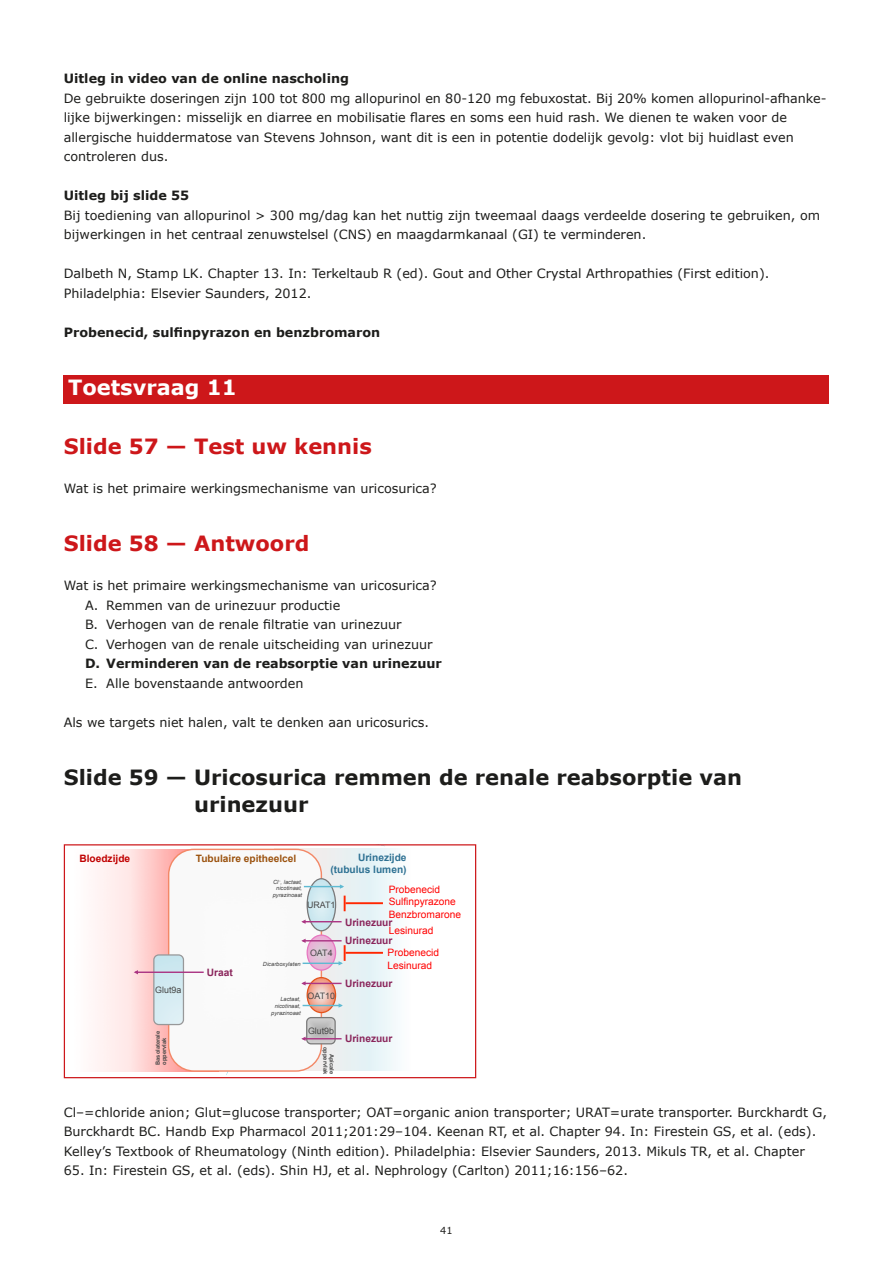
<style>
.page{position:relative;width:893px;height:1263px;background:#fff}
.page>*{position:absolute;margin:0;border:0;box-sizing:border-box;transform-origin:0 0}
.t1{font:700 21px/27px "Verdana";color:#1d1d1b}
.t2{font:700 21px "Verdana";color:#cd171a}
.t3{font:700 21px "Verdana";color:#fff}
.t4{font:12.75px/19.5px "Verdana";color:#1d1d1b}
.t5{font:700 12.75px "Verdana";color:#1d1d1b}
.t6{font:10.2px/12px "Arial";color:#f00}
.t7{font:700 10.2px/18.6px "Arial";color:#8a255b}
.t8{font:700 10.2px/12px "Arial";color:#2e7193;text-align:right}
.t9{font:700 10.2px "Arial";color:#9b520e}
.t10{font:700 10.2px "Arial";color:#c00000}
.t11{font:9.75px "Verdana";color:#1d1d1b}
.t12{font:8.85px "Arial";color:#464646}
.t13{font:italic 5.7px/6.3px "Arial";color:#464646;text-align:center}
.t14{font:700 5.7px/6.3px "Arial";color:#464646;text-align:right}
</style>
<div class="page">
<div style="left:64px;top:375px;width:765px;height:29px;background:#cd171a"></div>
<svg style="left:321px;top:849px;width:75px;height:221px;background:#e9f2f4"></svg>
<img style="left:169px;top:849px;width:152px;height:222px">
<div style="left:168px;top:849px;width:154px;height:223px;border:1px solid #f38867;border-radius:25px"></div>
<img style="left:307px;top:879px;width:29px;height:52px">
<div style="left:307px;top:878px;width:29px;height:53px;border:1px solid #787879;border-radius:50%"></div>
<img style="left:307px;top:935px;width:29px;height:35px">
<div style="left:307px;top:934px;width:29px;height:37px;border:1px solid #e777c1;border-radius:50%"></div>
<img style="left:307px;top:978px;width:29px;height:34px">
<div style="left:307px;top:977px;width:29px;height:36px;border:1px solid #e3541c;border-radius:50%"></div>
<svg style="left:155px;top:956px;width:27px;height:67px;background:#d2eaf1"></svg>
<div style="left:153px;top:954px;width:31px;height:71px;border:1px solid #989899;border-radius:5px"></div>
<hr style="left:303px;top:921px;width:39px;height:1px;background:#ab3684">
<svg style="left:301px;top:919px;width:5px;height:5px"></svg>
<hr style="left:303px;top:940px;width:39px;height:1px;background:#ab3684">
<svg style="left:301px;top:939px;width:5px;height:4px"></svg>
<hr style="left:303px;top:983px;width:39px;height:1px;background:#ab3684">
<svg style="left:301px;top:981px;width:5px;height:4px"></svg>
<hr style="left:135px;top:971px;width:69px;height:2px;background:#ab3684">
<hr style="left:303px;top:962px;width:38px;height:2px;background:#5fbad2">
<hr style="left:303px;top:1005px;width:38px;height:1px;background:#5fbad2">
<svg style="left:339px;top:1003px;width:4px;height:5px"></svg>
<hr style="left:304px;top:886px;width:39px;height:1px;background:#5fbad2">
<svg style="left:340px;top:884px;width:4px;height:5px"></svg>
<img style="left:307px;top:1017px;width:28px;height:27px">
<div style="left:306px;top:1017px;width:30px;height:27px;border:1px solid #797979;border-radius:4px"></div>
<hr style="left:303px;top:1038px;width:39px;height:1px;background:#ab3684">
<svg style="left:301px;top:1036px;width:5px;height:5px"></svg>
<svg style="left:339px;top:945px;width:7px;height:20px"></svg>
<hr style="left:346px;top:952px;width:37px;height:2px;background:#ff2600">
<svg style="left:344px;top:895px;width:2px;height:16px"></svg>
<hr style="left:346px;top:902px;width:37px;height:2px;background:#ff2600">
<div style="left:64px;top:844px;width:412px;height:234px;border:1px solid #cd171a"></div>
<p class="t5" style="left:64px;top:70px;width:287px">Uitleg in video van de online nascholing</p>
<p class="t4" style="left:64px;top:88px;width:764px">De gebruikte doseringen zijn 100 tot 800 mg allopurinol en 80-120 mg febuxostat. Bij 20% komen allopurinol-afhanke&shy;lijke bijwerkingen: misselijk en diarree en mobilisatie flares en soms een huid rash. We dienen te waken voor de allergische huiddermatose van Stevens Johnson, want dit is een in potentie dodelijk gevolg: vlot bij huidlast even controleren dus.</p>
<p class="t5" style="left:64px;top:187px;width:127px">Uitleg bij slide 55</p>
<p class="t4" style="left:64px;top:205px;width:758px">Bij toediening van allopurinol &gt; 300 mg/dag kan het nuttig zijn tweemaal daags verdeelde dosering te gebruiken, om bijwerkingen in het centraal zenuwstelsel (CNS) en maagdarmkanaal (GI) te verminderen.</p>
<p class="t4" style="left:64px;top:264px;width:707px">Dalbeth N, Stamp LK. Chapter 13. In: Terkeltaub R (ed). Gout and Other Crystal Arthropathies (First edition).<br>Philadelphia: Elsevier Saunders, 2012.</p>
<p class="t5" style="left:64px;top:323px;width:318px">Probenecid, sulfinpyrazon en benzbromaron</p>
<h1 class="t3" style="left:68px;top:373px;width:170px">Toetsvraag 11</h1>
<h1 class="t2" style="left:64px;top:431px;width:310px">Slide 57 — Test uw kennis</h1>
<p class="t4" style="left:64px;top:478px;width:374px">Wat is het primaire werkingsmechanisme van uricosurica?</p>
<h1 class="t2" style="left:64px;top:529px;width:247px">Slide 58 — Antwoord</h1>
<p class="t4" style="left:85px;top:576px;width:353px;text-indent:-21px">Wat is het primaire werkingsmechanisme van uricosurica?<br>A. Remmen van de urinezuur productie<br>B. Verhogen van de renale filtratie van urinezuur<br>C. Verhogen van de renale uitscheiding van urinezuur</p>
<p class="t5" style="left:85px;top:655px;width:358px">D. Verminderen van de reabsorptie van urinezuur</p>
<p class="t4" style="left:85px;top:673px;width:220px">E. Alle bovenstaande antwoorden</p>
<p class="t4" style="left:64px;top:712px;width:367px">Als we targets niet halen, valt te denken aan uricosurics.</p>
<h1 class="t1" style="left:194px;top:764px;width:549px;text-indent:-130px">Slide 59 — Uricosurica remmen de renale reabsorptie van urinezuur</h1>
<p class="t10" style="left:79px;top:851px;width:52px">Bloedzijde</p>
<p class="t12" style="left:155px;top:984px;width:28px">Glut9a</p>
<p class="t14" style="left:155px;top:1065px;width:36px;text-align:left;rotate:-90deg">Basolaterale oppervlak</p>
<p class="t9" style="left:196px;top:851px;width:102px">Tubulaire epitheelcel</p>
<p class="t8" style="left:330px;top:852px;width:78px">Urinezijde (tubulus lumen)</p>
<p class="t7" style="left:207px;top:963px;width:27px">Uraat</p>
<p class="t13" style="left:273px;top:879px;width:31px">Cl<sup>–</sup>, lactaat, nicotinaat,</p>
<p class="t13" style="left:273px;top:892px;width:31px">pyrazinoaat</p>
<p class="t12" style="left:307px;top:899px;width:30px">URAT1</p>
<p class="t12" style="left:310px;top:947px;width:24px">OAT4</p>
<p class="t12" style="left:308px;top:990px;width:29px">OAT10</p>
<p class="t13" style="left:263px;top:961px;width:39px">Dicarboxylaten</p>
<p class="t13" style="left:275px;top:996px;width:28px;text-align:right">Lactaat, nicotinaat,</p>
<p class="t13" style="left:271px;top:1010px;width:31px">pyrazinoaat</p>
<p class="t12" style="left:308px;top:1025px;width:28px">Glut9b</p>
<p class="t14" style="left:335px;top:1047px;width:29px;rotate:90deg">Apicale oppervlak</p>
<p class="t6" style="left:389px;top:884px;width:74px">Probenecid<br>Sulfinpyrazone<br>Benzbromarone</p>
<p class="t6" style="left:389px;top:924px;width:46px">Lesinurad</p>
<p class="t6" style="left:387px;top:960px;width:46px">Lesinurad</p>
<p class="t7" style="left:345px;top:913px;width:49px">Urinezuur<br>Urinezuur</p>
<p class="t7" style="left:345px;top:975px;width:49px">Urinezuur</p>
<p class="t6" style="left:388px;top:946px;width:53px">Probenecid</p>
<p class="t7" style="left:345px;top:1030px;width:49px">Urinezuur</p>
<p class="t4" style="left:64px;top:1102px;width:765px">Cl–=chloride anion; Glut=glucose transporter; OAT=organic anion transporter; URAT=urate transporter. Burckhardt G,<br>Burckhardt BC. Handb Exp Pharmacol 2011;201:29‒104. Keenan RT, et al. Chapter 94. In: Firestein GS, et al. (eds).<br>Kelley’s Textbook of Rheumatology (Ninth edition). Philadelphia: Elsevier Saunders, 2013. Mikuls TR, et al. Chapter</p>
<p class="t4" style="left:64px;top:1161px;width:566px">65. In: Firestein GS, et al. (eds). Shin HJ, et al. Nephrology (Carlton) 2011;16:156‒62.</p>
<p class="t11" style="left:440px;top:1224px;width:14px">41</p>
</div>
